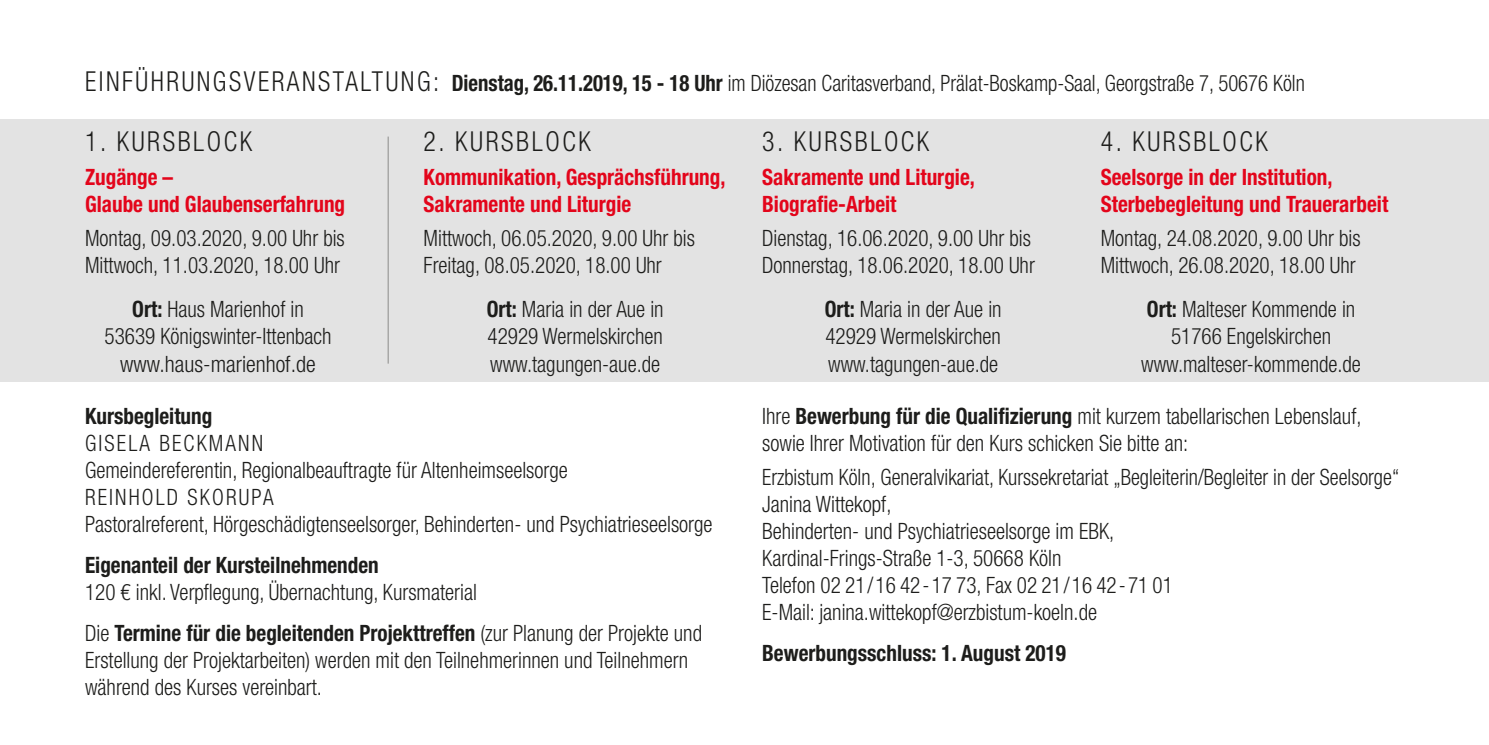
<style>
.page{position:relative;width:1489px;height:745px;background:#fff}
.page>*{position:absolute;margin:0;border:0;box-sizing:border-box;transform-origin:0 0}
.t1{font:300 condensed 27.5px "Helvetica Neue LT";letter-spacing:.1em;color:#1d1d1b;scale:.94 1}
.t2{font:300 condensed 22.5px/27px "Helvetica Neue LT";color:#1d1d1b;scale:.94 1}
.t3{font:300 condensed 22.5px/27px "Helvetica Neue LT";color:#1d1d1b;scale:.92 1}
.t4{font:700 condensed 22.5px/27px "Helvetica Neue LT";color:#e3051b;scale:.94 1}
.t5{font:700 condensed 22.5px "Helvetica Neue LT";color:#1d1d1b;scale:.94 1}
.s1{font-size:27.5px}
.s2{font-weight:700}
</style>
<div class="page">
<div style="left:0;top:119px;width:1488px;height:262px;background:#e3e3e3"></div>
<hr style="left:387px;top:136px;width:2px;height:227px;background:#9d9d9c">
<p class="t3" style="left:85px;top:69px;width:1327px"><span class="s1">EINFÜHRUNGSVERANSTALTUNG:</span> <span class="s2">Dienstag, 26.11.2019, 15 - 18 Uhr</span> im Diözesan Caritasverband, Prälat-Boskamp-Saal, Georgstraße 7, 50676 Köln</p>
<p class="t1" style="left:85px;top:125px;width:179px">1. KURSBLOCK</p>
<p class="t4" style="left:85px;top:163px;width:278px">Zugänge –<br>Glaube und Glaubenserfahrung</p>
<p class="t2" style="left:85px;top:225px;width:278px">Montag, 09.03.2020, 9.00 Uhr bis<br>Mittwoch, 11.03.2020, 18.00 Uhr</p>
<p class="t1" style="left:423px;top:125px;width:179px">2. KURSBLOCK</p>
<p class="t4" style="left:423px;top:163px;width:322px">Kommunikation, Gesprächsführung,<br>Sakramente und Liturgie</p>
<p class="t2" style="left:423px;top:225px;width:290px">Mittwoch, 06.05.2020, 9.00 Uhr bis<br>Freitag, 08.05.2020, 18.00 Uhr</p>
<p class="t1" style="left:762px;top:125px;width:179px">3. KURSBLOCK</p>
<p class="t4" style="left:762px;top:163px;width:228px">Sakramente und Liturgie,<br>Biografie-Arbeit</p>
<p class="t2" style="left:762px;top:225px;width:291px">Dienstag, 16.06.2020, 9.00 Uhr bis<br>Donnerstag, 18.06.2020, 18.00 Uhr</p>
<p class="t1" style="left:1100px;top:125px;width:179px">4. KURSBLOCK</p>
<p class="t4" style="left:1100px;top:163px;width:307px">Seelsorge in der Institution,<br>Sterbebegleitung und Trauerarbeit</p>
<p class="t2" style="left:1100px;top:225px;width:278px">Montag, 24.08.2020, 9.00 Uhr bis<br>Mittwoch, 26.08.2020, 18.00 Uhr</p>
<p class="t2" style="left:104px;top:296px;width:243px;text-align:center"><span class="s2">Ort:</span> Haus Marienhof in<br>53639 Königswinter-Ittenbach www.haus-marienhof.de</p>
<p class="t2" style="left:486px;top:296px;width:190px;text-align:justify"><span class="s2">Ort:</span> Maria in der Aue in 42929 Wermelskirchen www.tagungen-aue.de</p>
<p class="t2" style="left:824px;top:296px;width:190px;text-align:justify"><span class="s2">Ort:</span> Maria in der Aue in 42929 Wermelskirchen www.tagungen-aue.de</p>
<p class="t2" style="left:1141px;top:296px;width:235px;text-align:center"><span class="s2">Ort:</span> Malteser Kommende in<br>51766 Engelskirchen www.malteser-kommende.de</p>
<p class="t5" style="left:85px;top:401px;width:137px">Kursbegleitung</p>
<p class="t2" style="left:85px;top:429px;width:669px">GISELA BECKMANN<br>Gemeindereferentin, Regionalbeauftragte für Altenheimseelsorge<br>REINHOLD SKORUPA<br>Pastoralreferent, Hörgeschädigtenseelsorger, Behinderten- und Psychiatrieseelsorge</p>
<p class="t5" style="left:85px;top:551px;width:314px">Eigenanteil der Kursteilnehmenden</p>
<p class="t2" style="left:85px;top:571px;width:658px;line-height:41.2px">120 € inkl. Verpflegung, Übernachtung, Kursmaterial<br>Die <span class="s2">Termine für die begleitenden Projekttreffen</span> (zur Planung der Projekte und</p>
<p class="t2" style="left:85px;top:646px;width:643px">Erstellung der Projektarbeiten) werden mit den Teilnehmerinnen und Teilnehmern während des Kurses vereinbart.</p>
<p class="t2" style="left:762px;top:402px;width:639px">Ihre <span class="s2">Bewerbung für die Qualifizierung</span> mit kurzem tabellarischen Lebenslauf, sowie Ihrer Motivation für den Kurs schicken Sie bitte an:</p>
<p class="t3" style="left:762px;top:463px;width:694px">Erzbistum Köln‚ Generalvikariat, Kurssekretariat „Begleiterin/Begleiter in der Seelsorge“ Janina Wittekopf,<br>Behinderten- und Psychiatrieseelsorge im EBK,<br>Kardinal-Frings-Straße 1-3, 50668 Köln<br>Telefon 02 21/16 42-17 73, Fax 02 21/16 42-71 01<br>E-Mail: janina.wittekopf@erzbistum-koeln.de</p>
<p class="t5" style="left:762px;top:639px;width:325px">Bewerbungsschluss: 1. August 2019</p>
</div>
